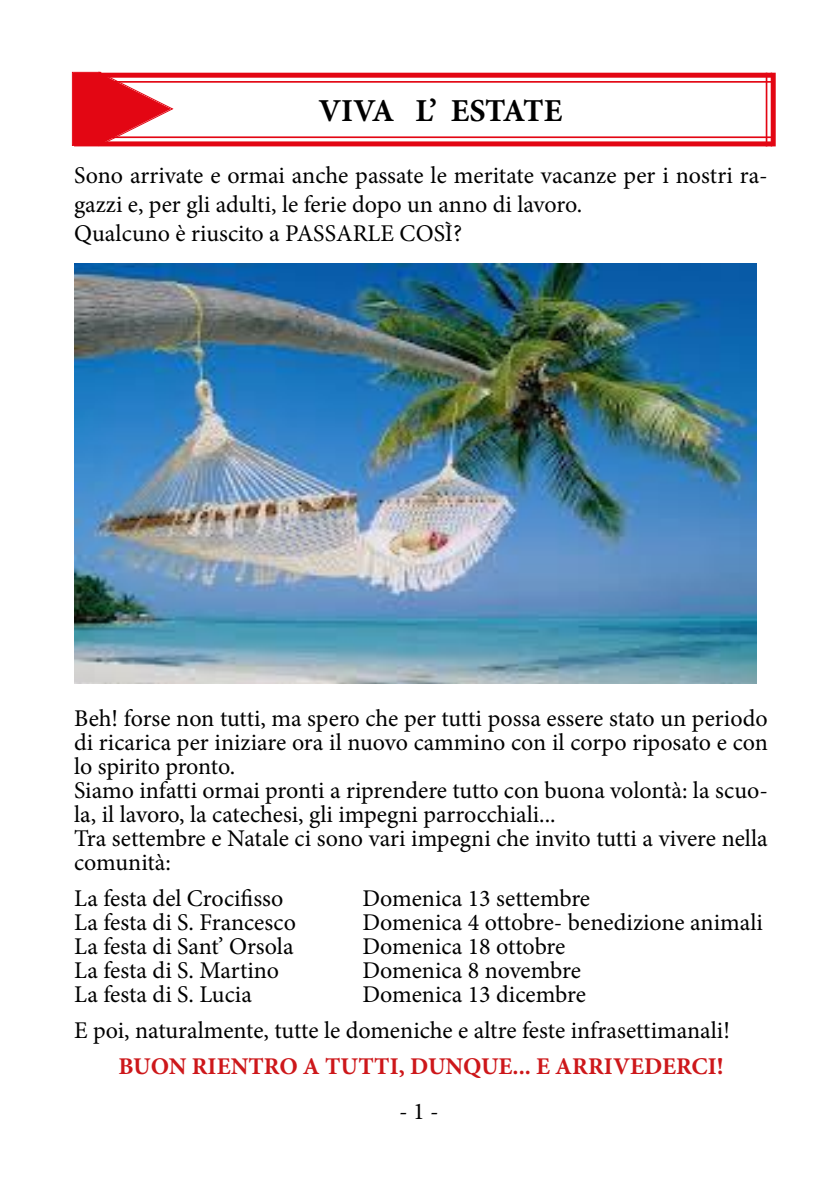
<style>
.page{position:relative;width:840px;height:1191px;background:#fff}
.page>*{position:absolute;margin:0;border:0;box-sizing:border-box;transform-origin:0 0}
.t1{font:700 32px "Minion Pro";letter-spacing:-.005em;color:#000}
.t2{font:24px/24px "Minion Pro";color:#000}
.t3{font:700 24px "Minion Pro";color:#cd171a}
</style>
<div class="page">
<div style="left:74px;top:73px;width:697px;height:5px;background:#e30613"></div>
<hr style="left:74px;top:81px;width:697px;height:2px;background:#e30613">
<svg style="left:72px;top:72px;width:101px;height:74px"></svg>
<div style="left:770px;top:73px;width:5px;height:73px;background:#e30613"></div>
<hr style="left:765px;top:73px;width:2px;height:73px;background:#e30613">
<hr style="left:74px;top:136px;width:697px;height:2px;background:#e30613">
<div style="left:74px;top:141px;width:697px;height:5px;background:#e30613"></div>
<img style="left:74px;top:264px;width:682px;height:419px">
<h1 class="t1" style="left:318px;top:88px;width:245px">VIVA L’ ESTATE</h1>
<p class="t2" style="left:74px;top:161px;width:694px;line-height:28.8px">Sono arrivate e ormai anche passate le meritate vacanze per i nostri ra&shy;gazzi e, per gli adulti, le ferie dopo un anno di lavoro.<br>Qualcuno è riuscito a PASSARLE COSÌ?</p>
<p class="t2" style="left:74px;top:706px;width:695px">Beh! forse non tutti, ma spero che per tutti possa essere stato un periodo di ricarica per iniziare ora il nuovo cammino con il corpo riposato e con lo spirito pronto.<br>Siamo infatti ormai pronti a riprendere tutto con buona volontà: la scuo&shy;la, il lavoro, la catechesi, gli impegni parrocchiali...<br>Tra settembre e Natale ci sono vari impegni che invito tutti a vivere nella comunità:</p>
<p class="t2" style="left:74px;top:886px;width:211px">La festa del Crocifisso</p>
<p class="t2" style="left:362px;top:886px;width:229px">Domenica 13 settembre</p>
<p class="t2" style="left:74px;top:910px;width:223px">La festa di S. Francesco</p>
<p class="t2" style="left:362px;top:910px;width:402px">Domenica 4 ottobre- benedizione animali</p>
<p class="t2" style="left:74px;top:934px;width:221px">La festa di Sant’ Orsola</p>
<p class="t2" style="left:362px;top:934px;width:204px">Domenica 18 ottobre</p>
<p class="t2" style="left:74px;top:958px;width:206px">La festa di S. Martino</p>
<p class="t2" style="left:362px;top:958px;width:220px">Domenica 8 novembre</p>
<p class="t2" style="left:74px;top:982px;width:179px">La festa di S. Lucia</p>
<p class="t2" style="left:74px;top:976px;width:657px;line-height:36px;text-indent:288px">Domenica 13 dicembre<br>E poi, naturalmente, tutte le domeniche e altre feste infrasettimanali!</p>
<p class="t3" style="left:118px;top:1049px;width:606px">BUON RIENTRO A TUTTI, DUNQUE... E ARRIVEDERCI!</p>
<p class="t2" style="left:399px;top:1099px;width:41px">- 1 -</p>
</div>
